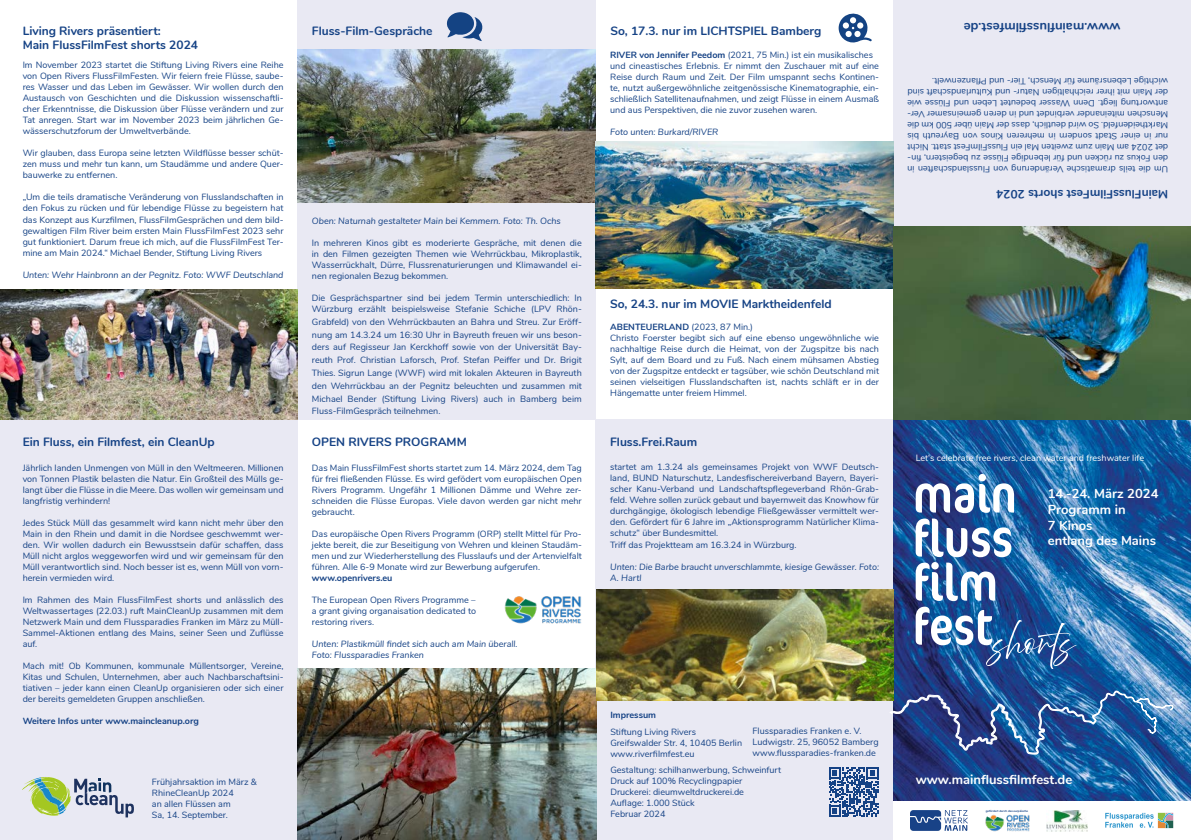
<style>
.page{position:relative;width:1191px;height:840px;background:#fff}
.page>*{position:absolute;margin:0;border:0;box-sizing:border-box;transform-origin:0 0}
.t1{font:700 13px/15.6px "Nunito";color:#fff}
.t2{font:700 13px "Nunito";color:#154285}
.t3{font:700 12px/14.4px "Nunito";color:#154285}
.t4{font:9px/11px "Nunito";color:#154285;text-align:justify}
.t5{font:italic 9px/11px "Nunito";color:#154285}
.t6{font:700 9px "Nunito";color:#154285}
.t7{font:9px "Nunito";color:#fff}
.t8{font:700 2.9px "Nunito";color:#154285}
.s1{font-weight:700}
</style>
<div class="page">
<div style="left:893px;top:0;width:298px;height:420px;background:#e9e9f3"></div>
<div style="left:595px;top:420px;width:298px;height:419px;background:#e9e9f3"></div>
<div style="left:0;top:420px;width:298px;height:419px;background:#e9e9f3"></div>
<div style="left:298px;top:0;width:298px;height:420px;background:#e9e9f3"></div>
<img style="left:893px;top:226px;width:298px;height:574px">
<img style="left:915px;top:473px;width:99px;height:127px">
<img style="left:915px;top:606px;width:161px;height:62px">
<svg style="left:829px;top:767px;width:49px;height:49px"></svg>
<svg style="left:22px;top:777px;width:112px;height:40px"></svg>
<img style="left:0;top:289px;width:297px;height:131px">
<img style="left:298px;top:49px;width:297px;height:153px">
<img style="left:595px;top:141px;width:298px;height:147px">
<img style="left:298px;top:668px;width:298px;height:171px">
<img style="left:504px;top:596px;width:78px;height:28px">
<img style="left:889px;top:689px;width:284px;height:65px">
<svg style="left:910px;top:810px;width:57px;height:20px"></svg>
<img style="left:1046px;top:810px;width:41px;height:20px">
<svg style="left:1105px;top:812px;width:69px;height:16px"></svg>
<img style="left:985px;top:814px;width:44px;height:17px">
<svg style="left:447px;top:12px;width:35px;height:29px"></svg>
<svg style="left:838px;top:14px;width:33px;height:28px"></svg>
<img style="left:596px;top:589px;width:297px;height:110px">
<h2 class="t3" style="left:23px;top:23px;width:177px">Living Rivers präsentiert:<br>Main FlussFilmFest shorts 2024</h2>
<h2 class="t3" style="left:312px;top:23px;width:122px">Fluss-Film-Gespräche</h2>
<h2 class="t3" style="left:610px;top:23px;width:212px">So, 17.3. nur im LICHTSPIEL Bamberg</h2>
<h1 class="t2" style="left:1120px;top:37px;width:158px;rotate:-180deg">www.mainflussfilmfest.de</h1>
<p class="t4" style="left:23px;top:59px;width:262px">Im November 2023 startet die Stiftung Living Rivers eine Reihe von Open Rivers FlussFilmFesten. Wir feiern freie Flüsse, saube&shy;res Wasser und das Leben im Gewässer. Wir wollen durch den Austausch von Geschichten und die Diskussion wissenschaftli&shy;cher Erkenntnisse, die Diskussion über Flüsse verändern und zur Tat anregen. Start war im November 2023 beim jährlichen Ge&shy;wässerschutzforum der Umweltverbände.</p>
<p class="t4" style="left:23px;top:147px;width:262px">Wir glauben, dass Europa seine letzten Wildflüsse besser schüt&shy;zen muss und mehr tun kann, um Staudämme und andere Quer&shy;bauwerke zu entfernen.</p>
<p class="t4" style="left:23px;top:191px;width:262px">„Um die teils dramatische Veränderung von Flusslandschaften in den Fokus zu rücken und für lebendige Flüsse zu begeistern hat das Konzept aus Kurzfilmen, FlussFilmGesprächen und dem bild&shy;gewaltigen Film River beim ersten Main FlussFilmFest 2023 sehr gut funktioniert. Darum freue ich mich, auf die FlussFilmFest Ter&shy;mine am Main 2024.“ Michael Bender, Stiftung Living Rivers</p>
<p class="t5" style="left:23px;top:268px;width:262px">Unten: Wehr Hainbronn an der Pegnitz. Foto: WWF Deutschland</p>
<p class="t5" style="left:312px;top:214px;width:250px">Oben: Naturnah gestalteter Main bei Kemmern. Foto: Th. Ochs</p>
<p class="t4" style="left:312px;top:236px;width:271px">In mehreren Kinos gibt es moderierte Gespräche, mit denen die in den Filmen gezeigten Themen wie Wehrrückbau, Mikroplastik, Wasserrückhalt, Dürre, Flussrenaturierungen und Klimawandel ei&shy;nen regionalen Bezug bekommen.</p>
<p class="t4" style="left:312px;top:291px;width:271px">Die Gesprächspartner sind bei jedem Termin unterschiedlich: In<br>Würzburg erzählt beispielsweise Stefanie Schiche (LPV Rhön-</p>
<p class="t4" style="left:312px;top:314px;width:271px;line-height:12.8px">Grabfeld) von den Wehrrückbauten an Bahra und Streu. Zur Eröff&shy;nung am 14.3.24 um 16:30 Uhr in Bayreuth freuen wir uns beson&shy;ders auf Regisseur Jan Kerckhoff sowie von der Universität Bay&shy;reuth Prof. Christian Laforsch, Prof. Stefan Peiffer und Dr. Brigit Thies. Sigrun Lange (WWF) wird mit lokalen Akteuren in Bayreuth den Wehrrückbau an der Pegnitz beleuchten und zusammen mit Michael Bender (Stiftung Living Rivers) auch in Bamberg beim Fluss-FilmGespräch teilnehmen.</p>
<p class="t4" style="left:610px;top:49px;width:270px;text-align:left"><span class="s1">RIVER von Jennifer Peedom</span> (2021, 75 Min.) ist ein musikalisches und cineastisches Erlebnis. Er nimmt den Zuschauer mit auf eine Reise durch Raum und Zeit. Der Film umspannt sechs Kontinen&shy;te, nutzt außergewöhnliche zeitgenössische Kinematographie, ein&shy;schließlich Satellitenaufnahmen, und zeigt Flüsse in einem Ausmaß und aus Perspektiven, die nie zuvor zusehen waren.</p>
<p class="t5" style="left:610px;top:126px;width:110px">Foto unten: Burkard/RIVER</p>
<p class="t4" style="left:1168px;top:175px;width:262px;rotate:-180deg">Um die teils dramatische Veränderung von Flusslandschaften in den Fokus zu rücken und für lebendige Flüsse zu begeistern, fin&shy;det 2024 am Main zum zweiten Mal ein FlussFilmFest statt. Nicht nur in einer Stadt sondern in mehreren Kinos von Bayreuth bis Marktheidenfeld. So wird deutlich, dass der Main über 500 km die Menschen miteinander verbindet und in deren gemeinsamer Ver&shy;antwortung liegt. Denn Wasser bedeutet Leben und Flüsse wie der Main mit ihrer reichhaltigen Natur- und Kulturlandschaft sind wichtige Lebensräume für Mensch, Tier- und Pflanzenwelt.</p>
<h2 class="t3" style="left:1168px;top:202px;width:174px;rotate:-180deg">MainFlussFilmFest shorts 2024</h2>
<h2 class="t3" style="left:610px;top:296px;width:223px">So, 24.3. nur im MOVIE Marktheidenfeld</h2>
<p class="t4" style="left:610px;top:321px;width:270px;text-align:left"><span class="s1">ABENTEUERLAND</span> (2023, 87 Min.)<br>Christo Foerster begibt sich auf eine ebenso ungewöhnliche wie nachhaltige Reise durch die Heimat, von der Zugspitze bis nach Sylt, auf dem Board und zu Fuß. Nach einem mühsamen Abstieg von der Zugspitze entdeckt er tagsüber, wie schön Deutschland mit seinen vielseitigen Flusslandschaften ist, nachts schläft er in der Hängematte unter freiem Himmel.</p>
<h2 class="t3" style="left:23px;top:433px;width:194px">Ein Fluss, ein Filmfest, ein CleanUp</h2>
<h2 class="t3" style="left:312px;top:433px;width:156px">OPEN RIVERS PROGRAMM</h2>
<h2 class="t3" style="left:610px;top:433px;width:89px">Fluss.Frei.Raum</h2>
<p class="t4" style="left:23px;top:461px;width:262px">Jährlich landen Unmengen von Müll in den Weltmeeren. Millionen von Tonnen Plastik belasten die Natur. Ein Großteil des Mülls ge&shy;langt über die Flüsse in die Meere. Das wollen wir gemeinsam und langfristig verhindern!</p>
<p class="t4" style="left:23px;top:516px;width:262px">Jedes Stück Müll das gesammelt wird kann nicht mehr über den Main in den Rhein und damit in die Nordsee geschwemmt wer&shy;den. Wir wollen dadurch ein Bewusstsein dafür schaffen, dass Müll nicht arglos weggeworfen wird und wir gemeinsam für den Müll verantwortlich sind. Noch besser ist es, wenn Müll von vorn&shy;herein vermieden wird.</p>
<p class="t4" style="left:23px;top:593px;width:262px">Im Rahmen des Main FlussFilmFest shorts und anlässlich des Weltwassertages (22.03.) ruft MainCleanUp zusammen mit dem Netzwerk Main und dem Flussparadies Franken im März zu Müll-Sammel-Aktionen entlang des Mains, seiner Seen und Zuflüsse auf.</p>
<p class="t4" style="left:23px;top:659px;width:262px">Mach mit! Ob Kommunen, kommunale Müllentsorger, Vereine, Kitas und Schulen, Unternehmen, aber auch Nachbarschaftsini&shy;tiativen – jeder kann einen CleanUp organisieren oder sich einer der bereits gemeldeten Gruppen anschließen.</p>
<p class="t6" style="left:23px;top:713px;width:178px">Weitere Infos unter www.maincleanup.org</p>
<p class="t4" style="left:152px;top:775px;width:106px;text-align:left">Frühjahrsaktion im März &amp;<br>RhineCleanUp 2024<br>an allen Flüssen am<br>Sa, 14. September.</p>
<p class="t4" style="left:312px;top:461px;width:271px">Das Main FlussFilmFest shorts startet zum 14. März 2024, dem Tag für frei fließenden Flüsse. Es wird gefödert vom europäischen Open Rivers Programm. Ungefähr 1 Millionen Dämme und Wehre zer&shy;schneiden die Flüsse Europas. Viele davon werden gar nicht mehr gebraucht.</p>
<p class="t4" style="left:312px;top:527px;width:271px">Das europäische Open Rivers Programm (ORP) stellt Mittel für Pro&shy;jekte bereit, die zur Beseitigung von Wehren und kleinen Staudäm&shy;men und zur Wiederherstellung des Flusslaufs und der Artenvielfalt führen. Alle 6-9 Monate wird zur Bewerbung aufgerufen.</p>
<p class="t6" style="left:312px;top:571px;width:82px">www.openrivers.eu</p>
<p class="t4" style="left:312px;top:593px;width:166px">The European Open Rivers Programme – a grant giving organaisation dedicated to restoring rivers.</p>
<p class="t5" style="left:312px;top:637px;width:207px">Unten: Plastikmüll findet sich auch am Main überall.<br>Foto: Flussparadies Franken</p>
<p class="t4" style="left:610px;top:461px;width:270px;text-align:left">startet am 1.3.24 als gemeinsames Projekt von WWF Deutsch&shy;land, BUND Naturschutz, Landesfischereiverband Bayern, Bayeri&shy;scher Kanu-Verband und Landschaftspflegeverband Rhön-Grab&shy;feld. Wehre sollen zurück gebaut und bayernweit das Knowhow für durchgängige, ökologisch lebendige Fließgewässer vermittelt wer&shy;den. Gefördert für 6 Jahre im „Aktionsprogramm Natürlicher Klima&shy;schutz“ über Bundesmittel.<br>Triff das Projektteam am 16.3.24 in Würzburg.</p>
<p class="t5" style="left:610px;top:560px;width:270px">Unten: Die Barbe braucht unverschlammte, kiesige Gewässer. Foto:<br>A. Hartl</p>
<p class="t6" style="left:610px;top:707px;width:47px">Impressum</p>
<p class="t4" style="left:610px;top:725px;width:133px;text-align:left">Stiftung Living Rivers<br>Greifswalder Str. 4, 10405 Berlin www.riverfilmfest.eu</p>
<p class="t4" style="left:610px;top:763px;width:172px;text-align:left">Gestaltung: schilhanwerbung, Schweinfurt<br>Druck auf 100% Recyclingpapier<br>Druckerei: dieumweltdruckerei.de<br>Auflage: 1.000 Stück<br>Februar 2024</p>
<p class="t4" style="left:752px;top:724px;width:127px;text-align:left">Flussparadies Franken e. V.<br>Ludwigstr. 25, 96052 Bamberg www.flussparadies-franken.de</p>
<p class="t7" style="left:915px;top:451px;width:230px">Let‘s celebrate free rivers, clean water and freshwater life</p>
<h1 class="t1" style="left:1047px;top:485px;width:112px">14.-24. März 2024<br>Programm in<br>7 Kinos<br>entlang des Mains</h1>
<h1 class="t1" style="left:915px;top:770px;width:158px">www.mainflussfilmfest.de</h1>
<p class="t8" style="left:986px;top:808px;width:44px">gefördert durch das eurpäische</p>
</div>
